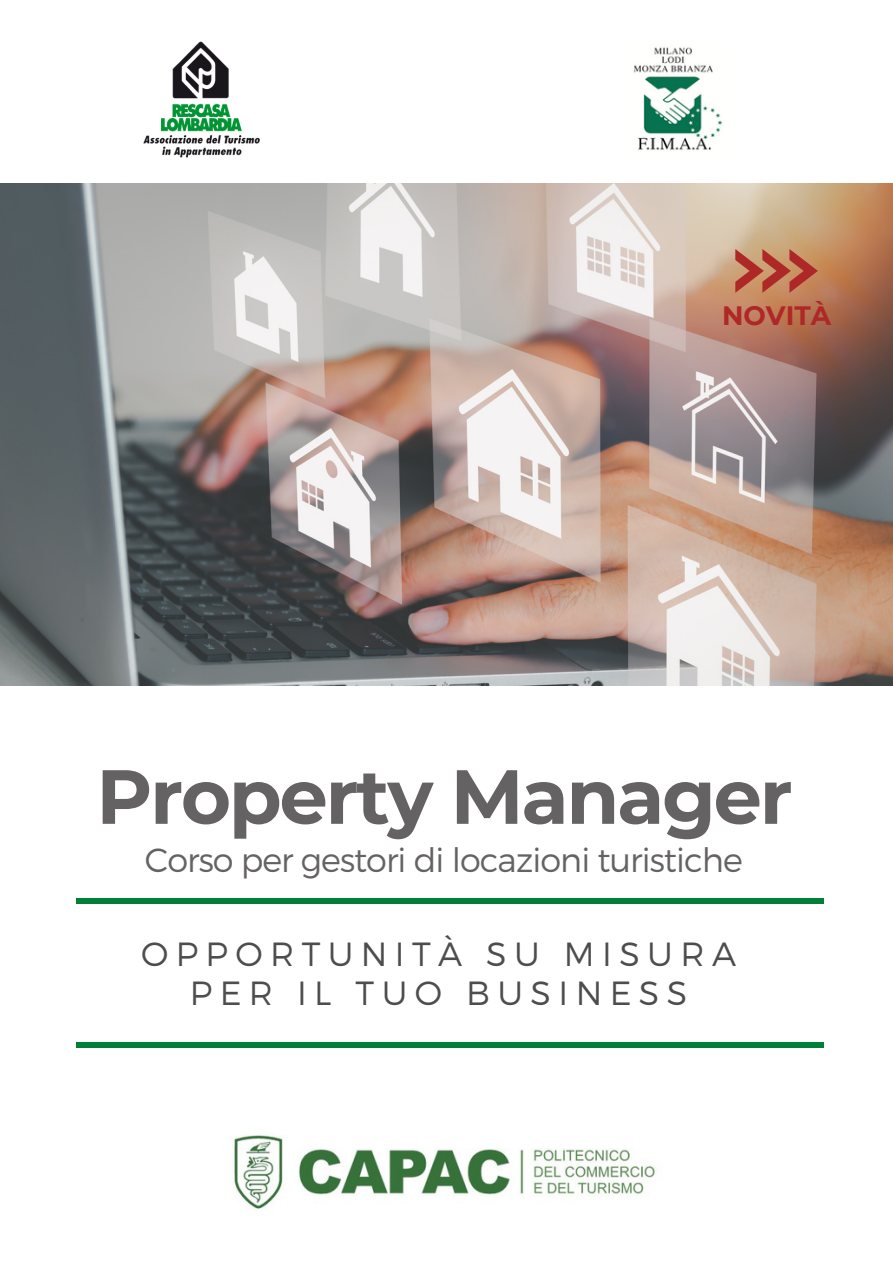
<style>
.page{position:relative;width:893px;height:1264px;background:#fff}
.page>*{position:absolute;margin:0;border:0;box-sizing:border-box;transform-origin:0 0}
.t1{font:700 76.5px "Montserrat";letter-spacing:-.03em;color:#656263}
.t2{font:300 33.45px "Montserrat";letter-spacing:-.03em;color:#656263}
.t3{font:300 33.45px "Montserrat";letter-spacing:.22em;color:#4d4d4d}
.t4{font:700 26.55px "Montserrat";color:#af2828}
</style>
<div class="page">
<div style="left:76px;top:898px;width:748px;height:5px;background:#008037"></div>
<div style="left:76px;top:1042px;width:748px;height:5px;background:#008037"></div>
<img style="left:0;top:183px;width:892px;height:502px">
<svg style="left:735px;top:249px;width:82px;height:44px;background:#bf6c51"></svg>
<img style="left:634px;top:47px;width:89px;height:103px">
<img style="left:234px;top:1135px;width:422px;height:74px">
<img style="left:143px;top:41px;width:117px;height:117px">
<p class="t4" style="left:722px;top:300px;width:111px">NOVITÀ</p>
<p class="t1" style="left:96px;top:749px;width:697px">Property Manager</p>
<p class="t2" style="left:145px;top:838px;width:599px">Corso per gestori di locazioni turistiche</p>
<p class="t3" style="left:141px;top:931px;width:596px">OPPORTUNITÀ SU MISURA</p>
<p class="t3" style="left:190px;top:971px;width:499px">PER IL TUO BUSINESS</p>
</div>
